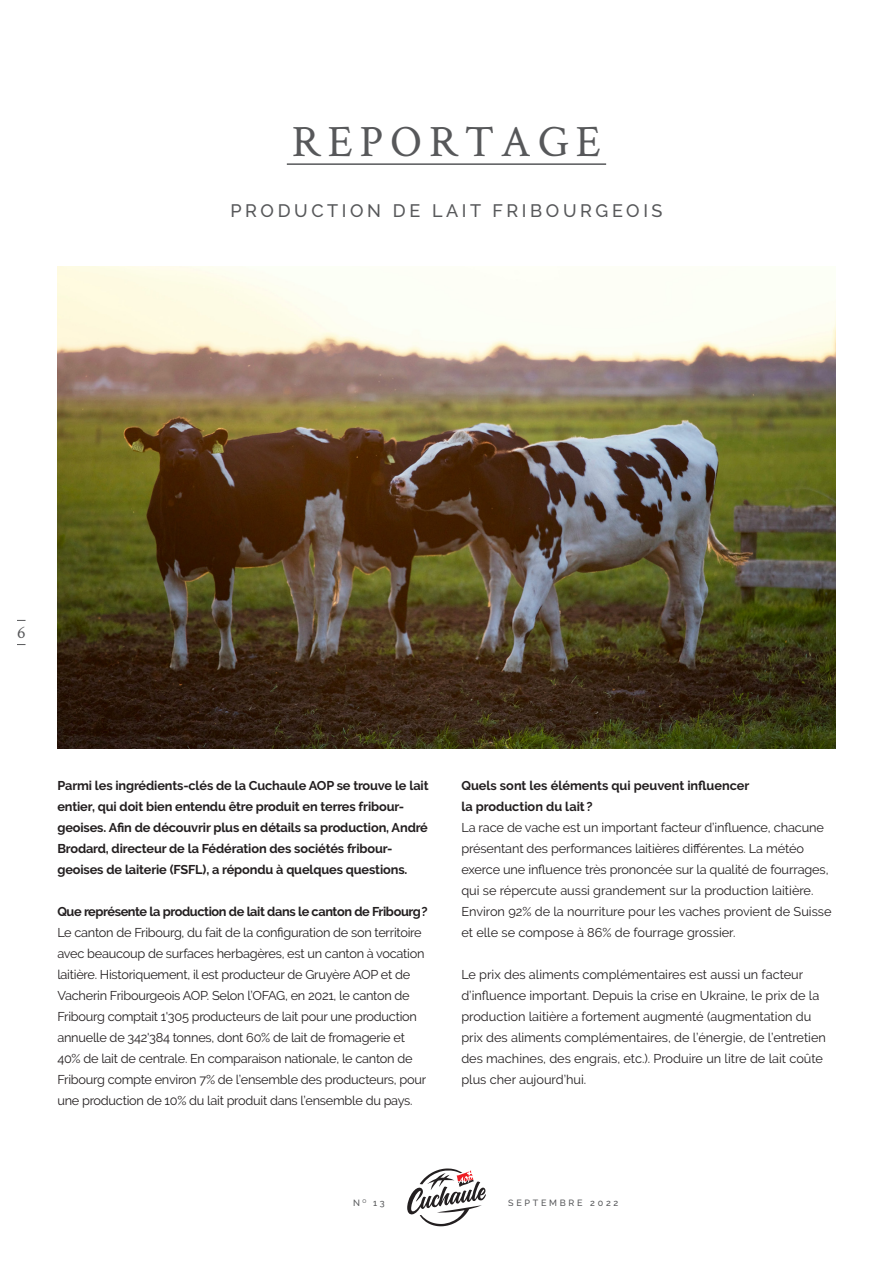
<style>
.page{position:relative;width:893px;height:1263px;background:#fff}
.page>*{position:absolute;margin:0;border:0;box-sizing:border-box;transform-origin:0 0}
.t1{font:45px "Crimson Text";letter-spacing:.15em;color:#57585a}
.t2{font:500 18px "Raleway";letter-spacing:.2em;color:#57585a}
.t3{font:18px "Crimson Text";color:#57585a}
.t4{font:12.75px/21px "Raleway";letter-spacing:-.015em;color:#231f20}
.t5{font:700 12.75px/21px "Raleway";letter-spacing:-.01em;color:#231f20}
.t6{font:700 12.75px "Raleway";letter-spacing:-.03em;color:#231f20}
.t7{font:500 9px "Raleway";letter-spacing:.3em;color:#57585a}
</style>
<div class="page">
<svg style="left:407px;top:1168px;width:79px;height:58px"></svg>
<hr style="left:287px;top:163px;width:319px;height:2px;background:#57585a">
<img style="left:57px;top:267px;width:779px;height:481px">
<h1 class="t1" style="left:292px;top:111px;width:311px">REPORTAGE</h1>
<h2 class="t2" style="left:230px;top:200px;width:434px">PRODUCTION DE LAIT FRIBOURGEOIS</h2>
<h2 class="t3" style="left:17px;top:620px;width:10px">6</h2>
<p class="t5" style="left:57px;top:775px;width:373px">Parmi les ingrédients-clés de la Cuchaule AOP se trouve le lait entier, qui doit bien entendu être produit en terres fribour&shy;geoises. Afin de découvrir plus en détails sa production, André Brodard, directeur de la Fédération des sociétés fribour&shy;geoises de laiterie (FSFL), a répondu à quelques questions.</p>
<p class="t6" style="left:57px;top:905px;width:372px">Que représente la production de lait dans le canton de Fribourg?</p>
<p class="t4" style="left:57px;top:922px;width:370px">Le canton de Fribourg, du fait de la configuration de son territoire avec beaucoup de surfaces herbagères, est un canton à vocation laitière. Historiquement, il est producteur de Gruyère AOP et de Vacherin Fribourgeois AOP. Selon l’OFAG, en 2021, le canton de Fribourg comptait 1'305 producteurs de lait pour une production annuelle de 342'384 tonnes, dont 60% de lait de fromagerie et 40% de lait de centrale. En comparaison nationale, le canton de Fribourg compte environ 7% de l’ensemble des producteurs, pour une production de 10% du lait produit dans l’ensemble du pays.</p>
<p class="t5" style="left:461px;top:775px;width:290px">Quels sont les éléments qui peuvent influencer la production du lait ?</p>
<p class="t4" style="left:461px;top:817px;width:372px">La race de vache est un important facteur d’influence, chacune présentant des performances laitières différentes. La météo exerce une influence très prononcée sur la qualité de fourrages, qui se répercute aussi grandement sur la production laitière.<br>Environ 92% de la nourriture pour les vaches provient de Suisse et elle se compose à 86% de fourrage grossier.</p>
<p class="t4" style="left:461px;top:964px;width:366px">Le prix des aliments complémentaires est aussi un facteur d’influence important. Depuis la crise en Ukraine, le prix de la production laitière a fortement augmenté (augmentation du prix des aliments complémentaires, de l’énergie, de l’entretien des machines, des engrais, etc.). Produire un litre de lait coûte plus cher aujourd’hui.</p>
<p class="t7" style="left:353px;top:1197px;width:33px">N<sup>O</sup> 13</p>
<p class="t7" style="left:508px;top:1197px;width:112px">SEPTEMBRE 2022</p>
</div>
